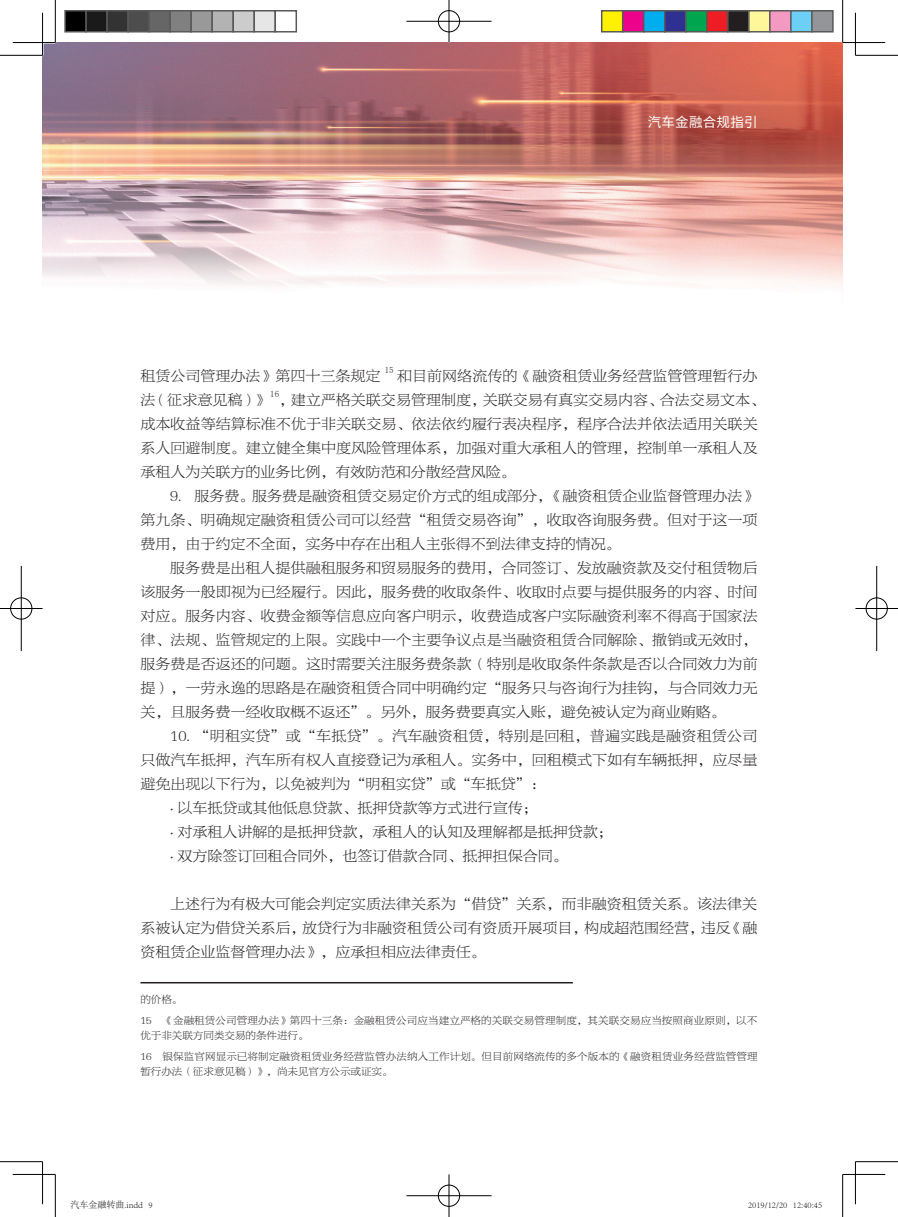
<style>
.page{position:relative;width:898px;height:1217px;background:#fff}
.page>*{position:absolute;margin:0;border:0;box-sizing:border-box;transform-origin:0 0}
.t1{font:15px/24px "FZBYSK GBK1 0";color:#231f20;text-align:justify}
.t2{font:13.5px "Source Han Sans CN";letter-spacing:.02em;color:#fff}
.t3{font:10.5px/21.3px "FZBYSK GBK1 0";letter-spacing:.01em;color:#231f20}
.t4{font:300 9px "Adobe Song Std";color:#000}
.t5{font:8.7px "Sim Sun";color:#231f20}
.s1{font-family:"Minion Pro"}
</style>
<div class="page">
<img style="left:43px;top:43px;width:798px;height:243px">
<hr style="left:140px;top:981px;width:432px;height:2px;background:#231f20">
<hr style="left:13px;top:41px;width:42px;height:3px;background:#fff">
<hr style="left:41px;top:13px;width:3px;height:42px;background:#fff">
<hr style="left:0;top:55px;width:43px;height:1px;background:#000">
<hr style="left:855px;top:55px;width:42px;height:1px;background:#000">
<hr style="left:0;top:1161px;width:43px;height:1px;background:#000">
<hr style="left:855px;top:1161px;width:42px;height:1px;background:#000">
<hr style="left:55px;top:0;width:1px;height:43px;background:#000">
<hr style="left:55px;top:1174px;width:1px;height:42px;background:#000">
<hr style="left:842px;top:0;width:1px;height:43px;background:#000">
<hr style="left:842px;top:1174px;width:1px;height:42px;background:#000">
<hr style="left:13px;top:42px;width:42px;height:1px;background:#000">
<hr style="left:842px;top:42px;width:42px;height:1px;background:#000">
<hr style="left:13px;top:1173px;width:42px;height:1px;background:#000">
<hr style="left:842px;top:1173px;width:42px;height:1px;background:#000">
<hr style="left:42px;top:13px;width:1px;height:42px;background:#000">
<hr style="left:42px;top:1161px;width:1px;height:42px;background:#000">
<hr style="left:854px;top:13px;width:1px;height:42px;background:#000">
<hr style="left:854px;top:1161px;width:1px;height:42px;background:#000">
<div style="left:437px;top:10px;width:23px;height:23px;border:2px solid #fff;border-radius:50%"></div>
<hr style="left:406px;top:20px;width:85px;height:2px;background:#fff">
<hr style="left:448px;top:0;width:2px;height:43px;background:#fff">
<div style="left:438px;top:10px;width:21px;height:22px;border:1px solid #000;border-radius:50%"></div>
<hr style="left:406px;top:21px;width:85px;height:1px;background:#000">
<hr style="left:448px;top:0;width:1px;height:43px;background:#000">
<div style="left:437px;top:1183px;width:23px;height:23px;border:2px solid #fff;border-radius:50%"></div>
<hr style="left:406px;top:1194px;width:85px;height:2px;background:#fff">
<hr style="left:448px;top:1174px;width:2px;height:42px;background:#fff">
<div style="left:438px;top:1184px;width:21px;height:22px;border:1px solid #000;border-radius:50%"></div>
<hr style="left:406px;top:1195px;width:85px;height:1px;background:#000">
<hr style="left:448px;top:1174px;width:1px;height:42px;background:#000">
<div style="left:10px;top:596px;width:23px;height:24px;border:2px solid #fff;border-radius:50%"></div>
<hr style="left:0;top:607px;width:43px;height:2px;background:#fff">
<hr style="left:20px;top:566px;width:2px;height:85px;background:#fff">
<div style="left:10px;top:597px;width:22px;height:22px;border:1px solid #000;border-radius:50%"></div>
<hr style="left:0;top:608px;width:43px;height:1px;background:#000">
<hr style="left:21px;top:566px;width:1px;height:85px;background:#000">
<div style="left:864px;top:596px;width:24px;height:24px;border:2px solid #fff;border-radius:50%"></div>
<hr style="left:855px;top:607px;width:42px;height:2px;background:#fff">
<hr style="left:875px;top:566px;width:2px;height:85px;background:#fff">
<div style="left:865px;top:597px;width:22px;height:22px;border:1px solid #000;border-radius:50%"></div>
<hr style="left:855px;top:608px;width:42px;height:1px;background:#000">
<hr style="left:876px;top:566px;width:1px;height:85px;background:#000">
<div style="left:65px;top:11px;width:21px;height:21px;background:#000"></div>
<div style="left:64px;top:10px;width:23px;height:23px;border:2px solid #595959"></div>
<div style="left:86px;top:11px;width:21px;height:21px;background:#1a1a1a"></div>
<div style="left:85px;top:10px;width:23px;height:23px;border:2px solid #595959"></div>
<div style="left:107px;top:11px;width:21px;height:21px;background:#333"></div>
<div style="left:106px;top:10px;width:23px;height:23px;border:2px solid #595959"></div>
<div style="left:128px;top:11px;width:21px;height:21px;background:#4d4d4d"></div>
<div style="left:127px;top:10px;width:23px;height:23px;border:2px solid #595959"></div>
<div style="left:149px;top:11px;width:21px;height:21px;background:#666"></div>
<div style="left:148px;top:10px;width:23px;height:23px;border:2px solid #595959"></div>
<div style="left:170px;top:11px;width:21px;height:21px;background:#808080"></div>
<div style="left:169px;top:10px;width:23px;height:23px;border:2px solid #595959"></div>
<div style="left:191px;top:11px;width:21px;height:21px;background:#999"></div>
<div style="left:190px;top:10px;width:23px;height:23px;border:2px solid #595959"></div>
<div style="left:212px;top:11px;width:21px;height:21px;background:#b3b3b3"></div>
<div style="left:211px;top:10px;width:23px;height:23px;border:2px solid #595959"></div>
<div style="left:233px;top:11px;width:21px;height:21px;background:#ccc"></div>
<div style="left:232px;top:10px;width:23px;height:23px;border:2px solid #595959"></div>
<div style="left:254px;top:11px;width:21px;height:21px;background:#e6e6e6"></div>
<div style="left:253px;top:10px;width:23px;height:23px;border:2px solid #595959"></div>
<div style="left:274px;top:10px;width:23px;height:23px;border:2px solid #595959"></div>
<div style="left:601px;top:11px;width:21px;height:21px;background:#fff101"></div>
<div style="left:600px;top:10px;width:23px;height:23px;border:2px solid #595959"></div>
<div style="left:622px;top:11px;width:21px;height:21px;background:#ed028c"></div>
<div style="left:621px;top:10px;width:23px;height:23px;border:2px solid #595959"></div>
<div style="left:643px;top:11px;width:21px;height:21px;background:#00aeef"></div>
<div style="left:642px;top:10px;width:23px;height:23px;border:2px solid #595959"></div>
<div style="left:664px;top:11px;width:21px;height:21px;background:#2e3092"></div>
<div style="left:663px;top:10px;width:23px;height:23px;border:2px solid #595959"></div>
<div style="left:685px;top:11px;width:21px;height:21px;background:#00a54f"></div>
<div style="left:684px;top:10px;width:23px;height:23px;border:2px solid #595959"></div>
<div style="left:706px;top:11px;width:21px;height:21px;background:#ee1d23"></div>
<div style="left:705px;top:10px;width:23px;height:23px;border:2px solid #595959"></div>
<div style="left:727px;top:11px;width:21px;height:21px;background:#231f20"></div>
<div style="left:726px;top:10px;width:23px;height:23px;border:2px solid #595959"></div>
<div style="left:748px;top:11px;width:21px;height:21px;background:#fff79a"></div>
<div style="left:747px;top:10px;width:23px;height:23px;border:2px solid #595959"></div>
<div style="left:769px;top:11px;width:21px;height:21px;background:#f499c2"></div>
<div style="left:768px;top:10px;width:23px;height:23px;border:2px solid #595959"></div>
<div style="left:790px;top:11px;width:21px;height:21px;background:#6bcff6"></div>
<div style="left:789px;top:10px;width:23px;height:23px;border:2px solid #595959"></div>
<div style="left:811px;top:11px;width:21px;height:21px;background:#939598"></div>
<div style="left:810px;top:10px;width:23px;height:23px;border:2px solid #595959"></div>
<p class="t2" style="left:647px;top:114px;width:111px">汽车金融合规指引</p>
<p class="t1" style="left:140px;top:364px;width:241px">租赁公司管理办法》第四十三条规定</p>
<p class="t5" style="left:384px;top:366px;width:10px">15</p>
<p class="t1" style="left:397px;top:364px;width:361px">和目前网络流传的《融资租赁业务经营监管管理暂行办</p>
<p class="t1" style="left:140px;top:388px;width:130px">法（征求意见稿）》</p>
<p class="t5" style="left:270px;top:390px;width:10px">16</p>
<p class="t1" style="left:140px;top:388px;width:626px;text-align:left;text-indent:138px">，建立严格关联交易管理制度，关联交易有真实交易内容、合法交易文本、成本收益等结算标准不优于非关联交易、依法依约履行表决程序，程序合法并依法适用关联关系人回避制度。建立健全集中度风险管理体系，加强对重大承租人的管理，控制单一承租人及承租人为关联方的业务比例，有效防范和分散经营风险。</p>
<p class="t1" style="left:140px;top:484px;width:618px;text-indent:30px">9. 服务费。服务费是融资租赁交易定价方式的组成部分，《融资租赁企业监督管理办法》第九条、明确规定融资租赁公司可以经营“租赁交易咨询”，收取咨询服务费。但对于这一项费用，由于约定不全面，实务中存在出租人主张得不到法律支持的情况。</p>
<p class="t1" style="left:140px;top:556px;width:618px;text-indent:30px">服务费是出租人提供融租服务和贸易服务的费用，合同签订、发放融资款及交付租赁物后该服务一般即视为已经履行。因此，服务费的收取条件、收取时点要与提供服务的内容、时间对应。服务内容、收费金额等信息应向客户明示，收费造成客户实际融资利率不得高于国家法律、法规、监管规定的上限。实践中一个主要争议点是当融资租赁合同解除、撤销或无效时，服务费是否返还的问题。这时需要关注服务费条款（特别是收取条件条款是否以合同效力为前提），一劳永逸的思路是在融资租赁合同中明确约定“服务只与咨询行为挂钩，与合同效力无关，且服务费一经收取概不返还”。另外，服务费要真实入账，避免被认定为商业贿赂。</p>
<p class="t1" style="left:170px;top:724px;width:588px">10. “明租实贷”或“车抵贷”。汽车融资租赁，特别是回租，普遍实践是融资租赁公司</p>
<p class="t1" style="left:140px;top:748px;width:618px">只做汽车抵押，汽车所有权人直接登记为承租人。实务中，回租模式下如有车辆抵押，应尽量</p>
<p class="t1" style="left:140px;top:772px;width:407px">避免出现以下行为，以免被判为“明租实贷”或“车抵贷”：</p>
<p class="t1" style="left:170px;top:796px;width:369px"><span class="s1">·</span> 以车抵贷或其他低息贷款、抵押贷款等方式进行宣传；</p>
<p class="t1" style="left:170px;top:820px;width:444px"><span class="s1">·</span> 对承租人讲解的是抵押贷款，承租人的认知及理解都是抵押贷款；</p>
<p class="t1" style="left:170px;top:844px;width:399px"><span class="s1">·</span> 双方除签订回租合同外，也签订借款合同、抵押担保合同。</p>
<p class="t1" style="left:140px;top:892px;width:618px;text-indent:30px">上述行为有极大可能会判定实质法律关系为“借贷”关系，而非融资租赁关系。该法律关系被认定为借贷关系后，放贷行为非融资租赁公司有资质开展项目，构成超范围经营，违反《融资租赁企业监督管理办法》，应承担相应法律责任。</p>
<p class="t3" style="left:140px;top:988px;width:618px">的价格。<br>15　《金融租赁公司管理办法》第四十三条：金融租赁公司应当建立严格的关联交易管理制度，其关联交易应当按照商业原则，以不</p>
<p class="t3" style="left:140px;top:1024px;width:618px">优于非关联方同类交易的条件进行。<br>16　银保监官网显示已将制定融资租赁业务经营监管办法纳入工作计划。但目前网络流传的多个版本的《融资租赁业务经营监管管理</p>
<p class="t3" style="left:140px;top:1060px;width:253px">暂行办法（征求意见稿）》，尚未见官方公示或证实。</p>
<p class="t4" style="left:70px;top:1199px;width:84px">汽车金融转曲.indd 9</p>
<p class="t4" style="left:747px;top:1199px;width:76px">2019/12/20 12:40:45</p>
</div>
